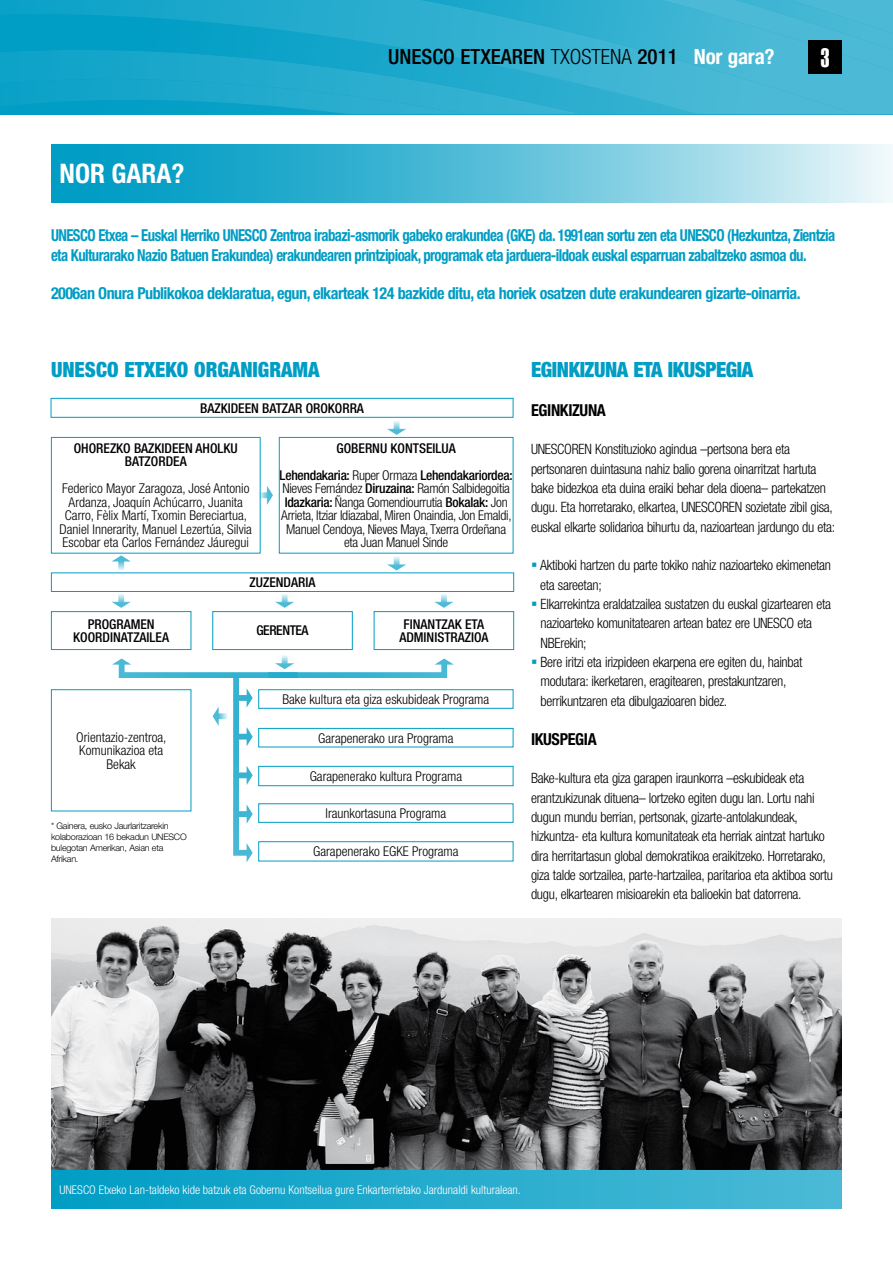
<style>
.page{position:relative;width:893px;height:1263px;background:#fff}
.page>*{position:absolute;margin:0;border:0;box-sizing:border-box;transform-origin:0 0}
.t1{font:700 condensed 27px "Helvetica Neue LT Std";color:#fff}
.t2{font:27px "Haettenschweiler";color:#fff;scale:.85 1}
.t3{font:500 condensed 21px "Helvetica Neue LT Std";color:#000}
.t4{font:900 condensed 21px "Helvetica Neue LT Std";color:#009dc5}
.t5{font:900 condensed 21px "Helvetica Neue LT Std";letter-spacing:-.02em;color:#009dc5}
.t6{font:700 condensed 16.5px/19.4px "Helvetica Neue LT Std";letter-spacing:-.04em;color:#009dc5;scale:.9 1}
.t7{font:700 condensed 16.5px "Helvetica Neue LT Std";letter-spacing:-.04em;color:#009dc5}
.t8{font:700 condensed 16.5px "Helvetica Neue LT Std";letter-spacing:-.02em;color:#000}
.t9{font:300 condensed 14.25px/19.4px "Helvetica Neue LT Std";letter-spacing:-.02em;color:#000}
.t10{font:300 condensed 13.5px/13.5px "Helvetica Neue LT Std";color:#000;text-align:center}
.t11{font:300 condensed 13.5px/13.5px "Helvetica Neue LT Std";letter-spacing:-.02em;color:#000;text-align:center}
.t12{font:500 condensed 13.5px/13.5px "Helvetica Neue LT Std";color:#000;text-align:center}
.t13{font:500 condensed 13.5px/27px "Helvetica Neue LT Std";letter-spacing:-.02em;color:#000;text-align:center}
.t14{font:500 condensed 13.5px "Helvetica Neue LT Std";letter-spacing:-.03em;color:#000}
.t15{font:300 condensed 12px "Helvetica Neue LT Std";color:#fff}
.t16{font:300 9px/10.8px "Helvetica Neue LT Std";letter-spacing:-.025em;color:#000}
.s1{font-weight:300}
.s2{font-weight:700;color:#fff}
.s3{font-weight:500}
.s4{color:#009dc5}
</style>
<div class="page">
<svg style="left:51px;top:145px;width:842px;height:58px;background:#5ec0da"></svg>
<div style="left:51px;top:398px;width:462px;height:20px;border:1px solid #009dc5"></div>
<div style="left:279px;top:437px;width:234px;height:116px;border:1px solid #009dc5"></div>
<div style="left:51px;top:437px;width:210px;height:116px;border:1px solid #009dc5"></div>
<div style="left:51px;top:572px;width:463px;height:20px;border:1px solid #009dc5"></div>
<div style="left:51px;top:611px;width:140px;height:39px;border:1px solid #009dc5"></div>
<div style="left:212px;top:611px;width:141px;height:39px;border:1px solid #009dc5"></div>
<div style="left:374px;top:611px;width:140px;height:39px;border:1px solid #009dc5"></div>
<div style="left:51px;top:689px;width:140px;height:122px;border:1px solid #009dc5"></div>
<div style="left:258px;top:689px;width:255px;height:20px;border:1px solid #009dc5"></div>
<div style="left:258px;top:728px;width:255px;height:19px;border:1px solid #009dc5"></div>
<div style="left:258px;top:803px;width:255px;height:20px;border:1px solid #009dc5"></div>
<div style="left:258px;top:766px;width:255px;height:20px;border:1px solid #009dc5"></div>
<div style="left:258px;top:841px;width:255px;height:20px;border:1px solid #009dc5"></div>
<svg style="left:112px;top:594px;width:19px;height:14px"></svg>
<svg style="left:112px;top:555px;width:19px;height:15px"></svg>
<svg style="left:275px;top:594px;width:19px;height:14px"></svg>
<svg style="left:387px;top:421px;width:19px;height:14px"></svg>
<svg style="left:387px;top:556px;width:19px;height:14px"></svg>
<svg style="left:259px;top:486px;width:14px;height:19px"></svg>
<svg style="left:434px;top:594px;width:20px;height:14px"></svg>
<svg style="left:112px;top:655px;width:342px;height:207px"></svg>
<svg style="left:0;top:0;width:422px;height:114px;background:#15a5c9"></svg>
<svg style="left:422px;top:0;width:471px;height:114px;background:#37b2d1"></svg>
<svg style="left:662px;top:0;width:231px;height:71px;background:#47b8d5"></svg>
<div style="left:808px;top:40px;width:34px;height:34px;background:#000"></div>
<img style="left:51px;top:919px;width:791px;height:251px">
<div style="left:51px;top:1170px;width:791px;height:39px;background:linear-gradient(to right,#009dc5,#4cbad6)"></div>
<h1 class="t1" style="left:60px;top:157px;width:127px">NOR GARA?</h1>
<h2 class="t3" style="left:388px;top:44px;width:388px">UNESCO ETXEAREN <span class="s1">TXOSTENA</span> 2011 <span class="s2">Nor gara?</span></h2>
<h1 class="t2" style="left:821px;top:39px;width:12px">3</h1>
<p class="t6" style="left:51px;top:226px;width:873px">UNESCO Etxea – Euskal Herriko UNESCO Zentroa irabazi-asmorik gabeko erakundea (GKE) da. 1991ean sortu zen eta UNESCO (Hezkuntza, Zientzia eta Kulturarako Nazio Batuen Erakundea) erakundearen printzipioak, programak eta jarduera-ildoak euskal esparruan zabaltzeko asmoa du.</p>
<p class="t7" style="left:51px;top:284px;width:751px">2006an Onura Publikokoa deklaratua, egun, elkarteak 124 bazkide ditu, eta horiek osatzen dute erakundearen gizarte-oinarria.</p>
<h2 class="t4" style="left:51px;top:356px;width:270px">UNESCO ETXEKO ORGANIGRAMA</h2>
<p class="t12" style="left:200px;top:401px;width:165px">BAZKIDEEN BATZAR OROKORRA</p>
<p class="t12" style="left:74px;top:441px;width:166px">OHOREZKO BAZKIDEEN AHOLKU<br>BATZORDEA</p>
<p class="t10" style="left:60px;top:482px;width:194px">Federico Mayor Zaragoza, José Antonio Ardanza, Joaquín Achúcarro, Juanita Carro, Fèlix Martí, Txomin Bereciartua, Daniel Innerarity, Manuel Lezertúa, Silvia Escobar eta Carlos Fernández Jáuregui</p>
<p class="t12" style="left:250px;top:575px;width:67px">ZUZENDARIA</p>
<p class="t12" style="left:73px;top:617px;width:97px">PROGRAMEN<br>KOORDINATZAILEA</p>
<p class="t14" style="left:256px;top:622px;width:54px">GERENTEA</p>
<p class="t12" style="left:399px;top:617px;width:91px">FINANTZAK ETA<br>ADMINISTRAZIOA</p>
<p class="t13" style="left:280px;top:434px;width:235px">GOBERNU KONTSEILUA<br>Lehendakaria: <span class="s1">Ruper Ormaza</span> Lehendakariordea:</p>
<p class="t11" style="left:281px;top:482px;width:232px">Nieves Fernández <span class="s3">Diruzaina:</span> Ramón Salbidegoitia <span class="s3">Idazkaria:</span> Ñanga Gomendiourrutia <span class="s3">Bokalak:</span> Jon Arrieta, Itziar Idiazabal, Miren Onaindia, Jon Emaldi, Manuel Cendoya, Nieves Maya, Txerra Ordeñana eta Juan Manuel Sinde</p>
<p class="t10" style="left:76px;top:730px;width:92px">Orientazio-zentroa,<br>Komunikazioa eta<br>Bekak</p>
<p class="t16" style="left:51px;top:820px;width:137px">* Gainera, eusko Jaurlaritzarekin kolaborazioan 16 bekadun unesco bulegotan Amerikan, Asian eta<br>Afrikan.</p>
<p class="t10" style="left:282px;top:692px;width:208px">Bake kultura eta giza eskubideak Programa</p>
<p class="t10" style="left:318px;top:731px;width:137px">Garapenerako ura Programa</p>
<p class="t10" style="left:310px;top:769px;width:154px">Garapenerako kultura Programa</p>
<p class="t10" style="left:326px;top:806px;width:122px">Iraunkortasuna Programa</p>
<p class="t10" style="left:313px;top:844px;width:147px">Garapenerako EGKE Programa</p>
<h2 class="t5" style="left:531px;top:356px;width:224px">EGINKIZUNA ETA IKUSPEGIA</h2>
<p class="t8" style="left:531px;top:400px;width:76px">Eginkizuna</p>
<p class="t9" style="left:531px;top:439px;width:306px">UNESCOREN Konstituzioko agindua –pertsona bera eta pertsonaren duintasuna nahiz balio gorena oinarritzat hartuta bake bidezkoa eta duina eraiki behar dela dioena– partekatzen dugu. Eta horretarako, elkartea, UNESCOREN sozietate zibil gisa, euskal elkarte solidarioa bihurtu da, nazioartean jardungo du eta:</p>
<p class="t9" style="left:540px;top:555px;width:293px;text-indent:-9px"><span class="s4">▪</span> Aktiboki hartzen du parte tokiko nahiz nazioarteko ekimenetan eta sareetan;</p>
<p class="t9" style="left:541px;top:594px;width:292px;text-indent:-10px"><span class="s4">▪</span> Elkarrekintza eraldatzailea sustatzen du euskal gizartearen eta nazioarteko komunitatearen artean batez ere UNESCO eta<br>NBErekin;</p>
<p class="t9" style="left:541px;top:652px;width:263px;text-indent:-10px"><span class="s4">▪</span> Bere iritzi eta irizpideen ekarpena ere egiten du, hainbat modutara: ikerketaren, eragitearen, prestakuntzaren, berrikuntzaren eta dibulgazioaren bidez.</p>
<p class="t8" style="left:531px;top:729px;width:67px">Ikuspegia</p>
<p class="t9" style="left:531px;top:768px;width:304px">Bake-kultura eta giza garapen iraunkorra –eskubideak eta erantzukizunak dituena– lortzeko egiten dugu lan. Lortu nahi dugun mundu berrian, pertsonak, gizarte-antolakundeak, hizkuntza- eta kultura komunitateak eta herriak aintzat hartuko dira herritartasun global demokratikoa eraikitzeko. Horretarako, giza talde sortzailea, parte-hartzailea, paritarioa eta aktiboa sortu dugu, elkartearen misioarekin eta balioekin bat datorrena.</p>
<p class="t15" style="left:60px;top:1183px;width:463px">UNESCO Etxeko Lan-taldeko kide batzuk eta Gobernu Kontseilua gure Enkarterrietako Jardunaldi kulturalean.</p>
</div>
